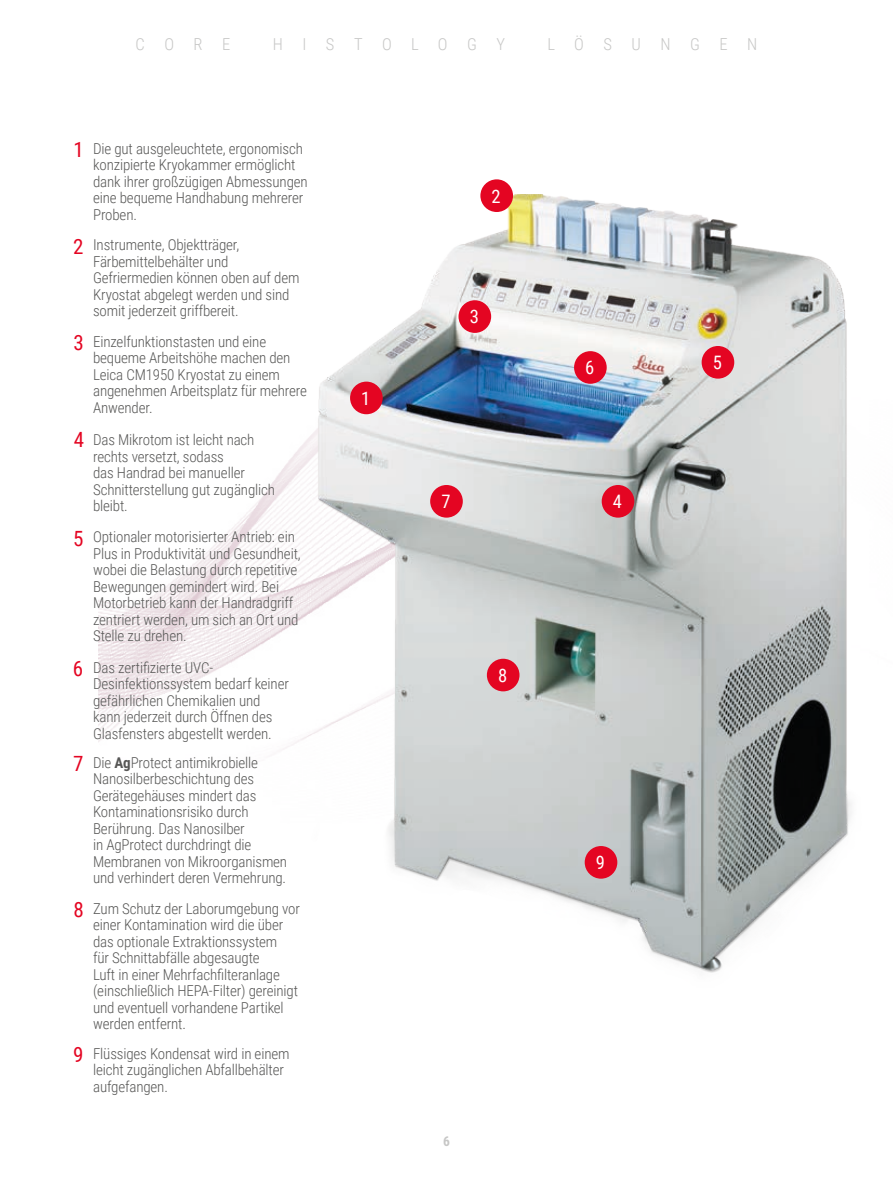
<style>
.page{position:relative;width:893px;height:1191px;background:#fff}
.page>*{position:absolute;margin:0;border:0;box-sizing:border-box;transform-origin:0 0}
.t1{font:21px "Roboto Condensed";color:#e40522}
.t2{font:18.6px "Roboto Condensed";color:#fff}
.t3{font:300 16.5px "Roboto Condensed";letter-spacing:1.185em;color:#c7c7c6}
.t4{font:300 15px/16.5px "Roboto Condensed";letter-spacing:-.01em;color:#575756}
.t5{font:700 13.5px "Roboto Condensed";color:#c7c7c6}
.s1{font-weight:400;font-size:21px;color:#e40522}
.s2{font-weight:700}
</style>
<div class="page">
<img style="left:99px;top:180px;width:414px;height:561px">
<img style="left:251px;top:194px;width:600px;height:779px">
<div style="left:350px;top:381px;width:33px;height:33px;background:#e40522;border-radius:50%"></div>
<div style="left:602px;top:485px;width:32px;height:32px;background:#e40522;border-radius:50%"></div>
<div style="left:480px;top:179px;width:33px;height:33px;background:#e40522;border-radius:50%"></div>
<div style="left:458px;top:300px;width:33px;height:33px;background:#e40522;border-radius:50%"></div>
<div style="left:702px;top:346px;width:32px;height:32px;background:#e40522;border-radius:50%"></div>
<div style="left:574px;top:351px;width:33px;height:33px;background:#e40522;border-radius:50%"></div>
<div style="left:585px;top:846px;width:32px;height:32px;background:#e40522;border-radius:50%"></div>
<div style="left:430px;top:485px;width:33px;height:32px;background:#e40522;border-radius:50%"></div>
<div style="left:487px;top:658px;width:32px;height:33px;background:#e40522;border-radius:50%"></div>
<p class="t3" style="left:135px;top:32px;width:97px">CORE</p>
<p class="t3" style="left:273px;top:32px;width:234px">HISTOLOGY</p>
<p class="t3" style="left:547px;top:32px;width:211px">LÖSUNGEN</p>
<p class="t4" style="left:93px;top:139px;width:216px;text-indent:-20px"><span class="s1">1</span> Die gut ausgeleuchtete, ergonomisch konzipierte Kryokammer ermöglicht dank ihrer großzügigen Abmessungen eine bequeme Handhabung mehrerer<br>Proben.</p>
<h1 class="t1" style="left:73px;top:231px;width:12px">2</h1>
<p class="t4" style="left:93px;top:236px;width:208px">Instrumente, Objektträger,<br>Färbemittelbehälter und<br>Gefriermedien können oben auf dem<br>Kryostat abgelegt werden und sind somit jederzeit griffbereit.</p>
<h1 class="t1" style="left:73px;top:328px;width:12px">3</h1>
<p class="t4" style="left:93px;top:332px;width:215px">Einzelfunktionstasten und eine bequeme Arbeitshöhe machen den<br>Leica CM1950 Kryostat zu einem angenehmen Arbeitsplatz für mehrere<br>Anwender.</p>
<h1 class="t1" style="left:74px;top:425px;width:12px">4</h1>
<p class="t4" style="left:93px;top:431px;width:183px">Das Mikrotom ist leicht nach rechts versetzt, sodass<br>das Handrad bei manueller<br>Schnitterstellung gut zugänglich bleibt.</p>
<h1 class="t1" style="left:73px;top:523px;width:12px">5</h1>
<p class="t4" style="left:93px;top:528px;width:209px">Optionaler motorisierter Antrieb: ein Plus in Produktivität und Gesundheit, wobei die Belastung durch repetitive Bewegungen gemindert wird. Bei Motorbetrieb kann der Handradgriff zentriert werden, um sich an Ort und Stelle zu drehen.</p>
<h1 class="t1" style="left:73px;top:654px;width:12px">6</h1>
<p class="t4" style="left:93px;top:658px;width:197px">Das zertifizierte UVC-<br>Desinfektionssystem bedarf keiner gefährlichen Chemikalien und kann jederzeit durch Öffnen des<br>Glasfensters abgestellt werden.</p>
<h1 class="t1" style="left:73px;top:749px;width:12px">7</h1>
<p class="t4" style="left:93px;top:753px;width:196px">Die <span class="s2">Ag</span>Protect antimikrobielle<br>Nanosilberbeschichtung des<br>Gerätegehäuses mindert das<br>Kontaminationsrisiko durch<br>Berührung. Das Nanosilber<br>in AgProtect durchdringt die<br>Membranen von Mikroorganismen und verhindert deren Vermehrung.</p>
<h1 class="t1" style="left:74px;top:895px;width:12px">8</h1>
<p class="t4" style="left:93px;top:899px;width:208px">Zum Schutz der Laborumgebung vor einer Kontamination wird die über das optionale Extraktionssystem<br>für Schnittabfälle abgesaugte<br>Luft in einer Mehrfachfilteranlage (einschließlich HEPA-Filter) gereinigt und eventuell vorhandene Partikel werden entfernt.</p>
<h1 class="t1" style="left:73px;top:1040px;width:12px">9</h1>
<p class="t4" style="left:93px;top:1044px;width:198px">Flüssiges Kondensat wird in einem leicht zugänglichen Abfallbehälter aufgefangen.</p>
<p class="t2" style="left:361px;top:385px;width:11px">1</p>
<p class="t2" style="left:492px;top:183px;width:11px">2</p>
<p class="t2" style="left:470px;top:304px;width:11px">3</p>
<p class="t2" style="left:441px;top:488px;width:11px">7</p>
<p class="t2" style="left:498px;top:662px;width:11px">8</p>
<p class="t5" style="left:443px;top:1132px;width:8px">6</p>
<p class="t2" style="left:585px;top:355px;width:11px">6</p>
<p class="t2" style="left:613px;top:488px;width:11px">4</p>
<p class="t2" style="left:596px;top:849px;width:11px">9</p>
<p class="t2" style="left:713px;top:349px;width:11px">5</p>
</div>
